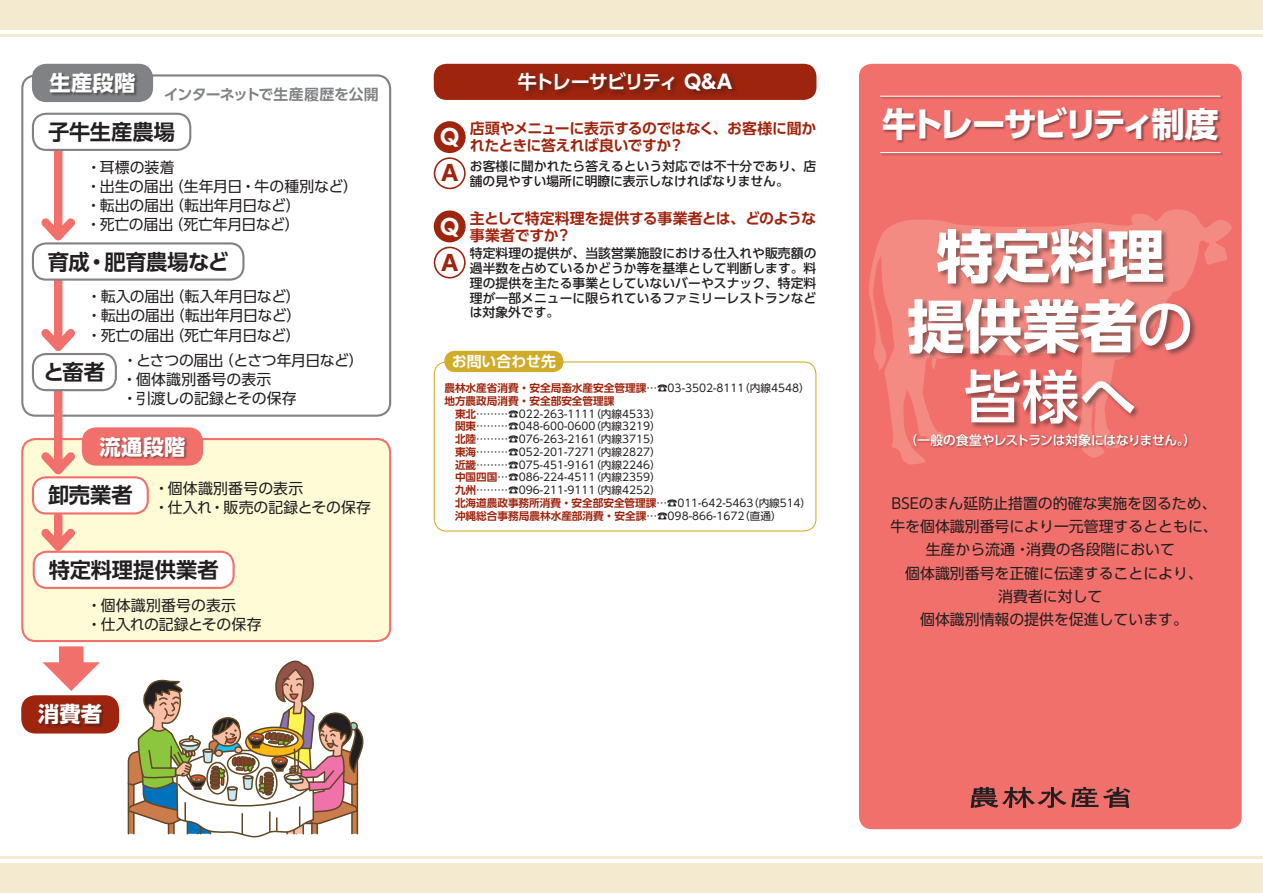
<style>
.page{position:relative;width:1263px;height:893px;background:#fff}
.page>*{position:absolute;margin:0;border:0;box-sizing:border-box;transform-origin:0 0}
.t1{font:700 57.45px/70.2px "UD Shin Go Pro";color:#fff;text-align:center}
.t2{font:500 57.45px "UD Shin Go Pro";color:#fff}
.t3{font:700 34.05px "UD Shin Go Pro";letter-spacing:-.11em;color:#fff}
.t4{font:700 21.3px "UD Shin Go Pro De";letter-spacing:-.005em;color:#231f20}
.t5{font:700 21.3px "UD Shin Go Pro";letter-spacing:.01em;color:#fff}
.t6{font:700 21.3px "UD Shin Go Pro";color:#9e240d}
.t7{font:700 19.2px "UD Shin Go Pro De";letter-spacing:-.08em;color:#fff}
.t8{font:14.85px/19.2px "UD Shin Go Pro";color:#231f20}
.t9{font:700 14.85px "UD Shin Go Pro De";letter-spacing:-.02em;color:#9e240d}
.t10{font:14.85px/19.2px "UD Shin Go Pro";letter-spacing:-.025em;color:#231f20}
.t11{font:14.85px/19.2px "UD Shin Go Pro";letter-spacing:-.02em;color:#231f20}
.t12{font:14.85px "UD Shin Go Pro";letter-spacing:-.035em;color:#231f20}
.t13{font:700 14.85px "UD Shin Go Pro De";letter-spacing:-.03em;color:#808285}
.t14{font:700 14.85px "UD Shin Go Pro De";color:#fff}
.t15{font:500 12.75px/14.9px "UD Shin Go Pro";letter-spacing:.005em;color:#231f20;text-align:justify}
.t16{font:500 12.75px "UD Shin Go Pro";letter-spacing:-.025em;color:#fff}
.t17{font:10.65px/12.8px "UD Shin Go Pro";color:#231f20}
.t18{font:700 10.65px/12.8px "UD Shin Go Pro De";color:#9e240d}
.s1{font-family:"UD Shin Go Pro"}
.s2{font-family:"UD Shin Go Pro";font-weight:400;color:#231f20}
.s3{font-family:"UD Shin Go Pro De";font-weight:700;color:#9e240d}
.s4{font-weight:500}
</style>
<div class="page">
<div style="left:0;top:0;width:1263px;height:30px;background:#f4eacf"></div>
<hr style="left:0;top:34px;width:1263px;height:2px;background:#f4eacf">
<div style="left:0;top:863px;width:1263px;height:30px;background:#f4eacf"></div>
<hr style="left:0;top:857px;width:1263px;height:2px;background:#f4eacf">
<div style="left:859px;top:64px;width:383px;height:765px;background:#f2706c;border-radius:13px"></div>
<div style="left:21px;top:74px;width:370px;height:343px;border:2px solid #808285;border-radius:13px"></div>
<div style="left:22px;top:439px;width:368px;height:202px;background:#fffbd6;border-radius:13px"></div>
<div style="left:21px;top:438px;width:370px;height:204px;border:2px solid #f2706c;border-radius:13px"></div>
<svg style="left:43px;top:646px;width:57px;height:45px"></svg>
<div style="left:54px;top:151px;width:8px;height:85px;background:#f2706c"></div>
<svg style="left:34px;top:211px;width:41px;height:38px"></svg>
<div style="left:54px;top:517px;width:8px;height:30px;background:#f2706c"></div>
<svg style="left:34px;top:521px;width:49px;height:37px"></svg>
<div style="left:54px;top:280px;width:8px;height:67px;background:#f2706c"></div>
<svg style="left:34px;top:321px;width:41px;height:38px"></svg>
<div style="left:54px;top:391px;width:8px;height:79px;background:#f2706c"></div>
<svg style="left:34px;top:444px;width:49px;height:38px"></svg>
<div style="left:880px;top:95px;width:344px;height:61px;background:#231f20;opacity:.5"></div>
<hr style="left:880px;top:96px;width:340px;height:1px;background:#fff">
<hr style="left:880px;top:152px;width:340px;height:1px;background:#fff">
<svg style="left:869px;top:209px;width:363px;height:256px"></svg>
<div style="left:907px;top:227px;width:290px;height:204px;background:#231f20;opacity:.5"></div>
<div style="left:913px;top:433px;width:276px;height:16px;background:#231f20;opacity:.5"></div>
<svg style="left:970px;top:787px;width:160px;height:21px"></svg>
<div style="left:434px;top:361px;width:382px;height:170px;border:1px solid #d1ab2a;border-radius:12px"></div>
<div style="left:444px;top:351px;width:119px;height:21px;background:#d1ab2a;border-radius:11px"></div>
<div style="left:434px;top:121px;width:32px;height:32px;background:#9e240d;border-radius:50%"></div>
<div style="left:434px;top:157px;width:32px;height:32px;border:2px solid #9e240d;border-radius:50%"></div>
<div style="left:434px;top:210px;width:32px;height:32px;background:#9e240d;border-radius:50%"></div>
<div style="left:434px;top:247px;width:32px;height:32px;border:2px solid #9e240d;border-radius:50%"></div>
<div style="left:32px;top:64px;width:121px;height:38px;background:#808285;border-radius:14px"></div>
<div style="left:50px;top:72px;width:88px;height:24px;background:#231f20;opacity:.5"></div>
<div style="left:82px;top:427px;width:121px;height:39px;background:#f2706c;border-radius:14px"></div>
<div style="left:99px;top:436px;width:89px;height:24px;background:#231f20;opacity:.5"></div>
<div style="left:21px;top:695px;width:98px;height:38px;background:#9e240d;border-radius:14px"></div>
<div style="left:38px;top:703px;width:67px;height:25px;background:#231f20;opacity:.5"></div>
<div style="left:32px;top:113px;width:159px;height:38px;border:2px solid #808285;border-radius:13px"></div>
<div style="left:33px;top:477px;width:115px;height:36px;background:#fff;border-radius:13px"></div>
<div style="left:32px;top:476px;width:117px;height:38px;border:2px solid #f2706c;border-radius:13px"></div>
<div style="left:33px;top:243px;width:210px;height:37px;background:#fff;border-radius:13px"></div>
<div style="left:32px;top:242px;width:212px;height:39px;border:2px solid #808285;border-radius:13px"></div>
<div style="left:34px;top:552px;width:200px;height:36px;background:#fff;border-radius:13px"></div>
<div style="left:33px;top:551px;width:202px;height:38px;border:2px solid #f2706c;border-radius:13px"></div>
<div style="left:33px;top:354px;width:83px;height:36px;background:#fff;border-radius:13px"></div>
<div style="left:32px;top:353px;width:85px;height:38px;border:2px solid #808285;border-radius:13px"></div>
<div style="left:434px;top:64px;width:382px;height:36px;background:#9e240d;border-radius:13px"></div>
<div style="left:516px;top:70px;width:223px;height:27px;background:#231f20;opacity:.5"></div>
<svg style="left:127px;top:660px;width:237px;height:178px"></svg>
<svg style="left:1204px;top:234px;width:24px;height:31px"></svg>
<h3 class="t5" style="left:50px;top:66px;width:87px">生産段階</h3>
<p class="t13" style="left:164px;top:83px;width:217px">インターネットで生産履歴を公開</p>
<h3 class="t4" style="left:48px;top:114px;width:129px">子牛生産農場</h3>
<p class="t8" style="left:169px;top:157px;width:191px;text-indent:-82px">・耳標の装着<br>（生年月日・牛の種別など(</p>
<p class="t10" style="left:169px;top:176px;width:133px;text-indent:-83px">・出生の届出<br>（転出年月日など(</p>
<p class="t11" style="left:169px;top:195px;width:133px;text-indent:-82px">・転出の届出<br>（死亡年月日など(</p>
<p class="t8" style="left:86px;top:214px;width:89px">・死亡の届出</p>
<h3 class="t4" style="left:86px;top:244px;width:144px">・肥育農場など</h3>
<h3 class="t4" style="left:48px;top:244px;width:43px">育成</h3>
<p class="t12" style="left:170px;top:285px;width:133px">（転入年月日など(</p>
<p class="t10" style="left:170px;top:287px;width:133px;text-indent:-83px">・転入の届出<br>（転出年月日など(</p>
<p class="t11" style="left:169px;top:306px;width:133px;text-indent:-82px">・転出の届出<br>（死亡年月日など(</p>
<p class="t8" style="left:87px;top:325px;width:89px">・死亡の届出</p>
<h3 class="t4" style="left:43px;top:355px;width:63px">と畜者</h3>
<p class="t12" style="left:219px;top:348px;width:146px">（とさつ年月日など(</p>
<p class="t8" style="left:122px;top:350px;width:176px">・とさつの届出<br>・個体識別番号の表示<br>・引渡しの記録とその保存</p>
<h3 class="t5" style="left:99px;top:429px;width:88px">流通段階</h3>
<h3 class="t4" style="left:48px;top:478px;width:86px">卸売業者</h3>
<p class="t8" style="left:154px;top:478px;width:219px">・個体識別番号の表示<br>・仕入れ・販売の記録とその保存</p>
<h3 class="t4" style="left:49px;top:552px;width:171px">特定料理提供業者</h3>
<p class="t8" style="left:87px;top:595px;width:176px">・個体識別番号の表示<br>・仕入れの記録とその保存</p>
<h3 class="t5" style="left:38px;top:697px;width:66px">消費者</h3>
<p class="t7" style="left:518px;top:66px;width:216px">牛トレーサビリティ <span class="s1">Q&amp;A</span></p>
<h3 class="t5" style="left:440px;top:120px;width:21px">Q</h3>
<p class="t9" style="left:470px;top:117px;width:348px">店頭やメニューに表示するのではなく、お客様に聞か</p>
<p class="t15" style="left:470px;top:173px;width:320px">舗の見やすい場所に明瞭に表示しなければなりません。</p>
<p class="t9" style="left:470px;top:134px;width:216px">れたときに答えれば良いですか?</p>
<h3 class="t6" style="left:441px;top:156px;width:19px">A</h3>
<p class="t15" style="left:470px;top:158px;width:348px">お客様に聞かれたら答えるという対応では不十分であり、店</p>
<h3 class="t5" style="left:440px;top:209px;width:21px">Q</h3>
<p class="t9" style="left:470px;top:206px;width:347px">主として特定料理を提供する事業者とは、どのような</p>
<h3 class="t6" style="left:441px;top:245px;width:19px">A</h3>
<p class="t9" style="left:470px;top:223px;width:103px">事業者ですか?</p>
<p class="t15" style="left:470px;top:245px;width:348px">特定料理の提供が、当該営業施設における仕入れや販売額の過半数を占めているかどうか等を基準として判断します。料理の提供を主たる事業としていないバーやスナック、特定料理が一部メニューに限られているファミリーレストランなどは対象外です。</p>
<p class="t14" style="left:452px;top:349px;width:106px">お問い合わせ先</p>
<p class="t18" style="left:444px;top:381px;width:302px">農林水産省消費・安全局畜水産安全管理課<span class="s2">…☎03-3502-8111</span>地方農政局消費・安全部安全管理課</p>
<p class="t17" style="left:590px;top:407px;width:72px">（内線4533(</p>
<p class="t17" style="left:739px;top:381px;width:72px">（内線4548(</p>
<p class="t17" style="left:590px;top:407px;width:72px;text-indent:-146px"><span class="s3">　東北</span>………☎022-263-1111<br>（内線3219(</p>
<p class="t17" style="left:590px;top:420px;width:72px;text-indent:-146px"><span class="s3">　関東</span>………☎048-600-0600<br>（内線3715(</p>
<p class="t17" style="left:590px;top:432px;width:72px;text-indent:-146px"><span class="s3">　北陸</span>………☎076-263-2161<br>（内線2827(</p>
<p class="t17" style="left:590px;top:445px;width:72px;text-indent:-146px"><span class="s3">　東海</span>………☎052-201-7271<br>（内線2246(</p>
<p class="t17" style="left:590px;top:458px;width:72px;text-indent:-146px"><span class="s3">　近畿</span>………☎075-451-9161<br>（内線2359(</p>
<p class="t17" style="left:590px;top:471px;width:72px;text-indent:-146px"><span class="s3">　中国四国</span>…☎086-224-4511<br>（内線4252(</p>
<p class="t17" style="left:444px;top:483px;width:153px"><span class="s3">　九州</span>………☎096-211-9111</p>
<p class="t18" style="left:444px;top:496px;width:311px">　北海道農政事務所消費・安全部安全管理課<span class="s2">…☎011-642-5463</span></p>
<p class="t17" style="left:739px;top:509px;width:44px">（直通(</p>
<p class="t17" style="left:748px;top:496px;width:65px">（内線514(</p>
<p class="t18" style="left:444px;top:509px;width:302px">　沖縄総合事務局農林水産部消費・安全課<span class="s2">…☎098-866-1672</span></p>
<h2 class="t3" style="left:882px;top:97px;width:338px">牛トレーサビリティ制度</h2>
<h1 class="t1" style="left:907px;top:220px;width:288px">特定料理提供業者<span class="s4">の</span></h1>
<h1 class="t2" style="left:964px;top:350px;width:174px">皆様へ</h1>
<p class="t16" style="left:904px;top:430px;width:293px">（一般の食堂やレストランは対象にはなりません (。</p>
<p class="t8" style="left:891px;top:493px;width:326px">BSEのまん延防止措置の的確な実施を図るため、</p>
<p class="t8" style="left:890px;top:516px;width:329px">牛を個体識別番号により一元管理するとともに、</p>
<p class="t8" style="left:1026px;top:540px;width:150px">消費の各段階において</p>
<p class="t8" style="left:926px;top:540px;width:106px">生産から流通・</p>
<p class="t8" style="left:905px;top:563px;width:299px">個体識別番号を正確に伝達することにより、</p>
<p class="t8" style="left:998px;top:586px;width:106px">消費者に対して</p>
<p class="t8" style="left:920px;top:610px;width:269px">個体識別情報の提供を促進しています。</p>
</div>
